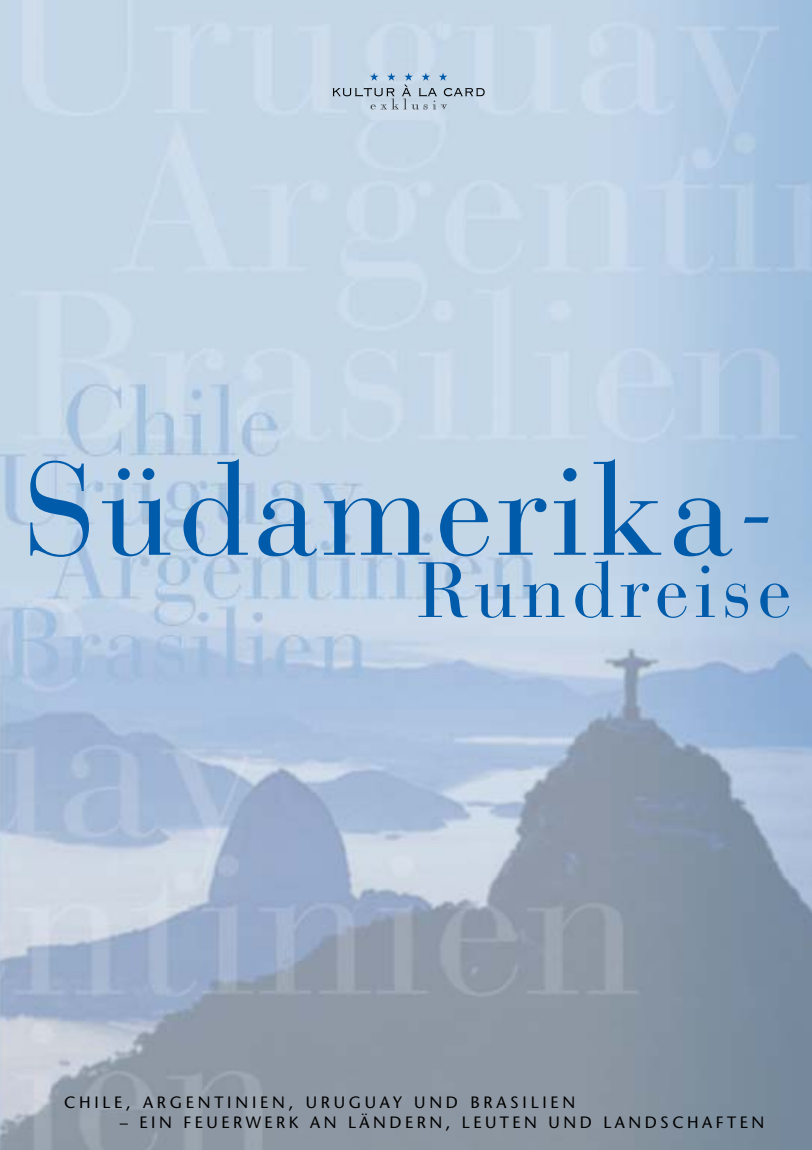
<style>
.page{position:relative;width:812px;height:1150px;background:#fff}
.page>*{position:absolute;margin:0;border:0;box-sizing:border-box;transform-origin:0 0}
.t1{font:130.8px "Bauer Bodoni";letter-spacing:.03em;color:#005baa}
.t2{font:77.55px "Bauer Bodoni";letter-spacing:.07em;color:#005baa}
.t3{font:16.35px "Stone Sans";letter-spacing:.215em;color:#000}
.s1{font-size:95.7px}
</style>
<div class="page">
<img style="left:0;top:0;width:812px;height:1149px">
<svg style="left:332px;top:73px;width:152px;height:36px"></svg>
<h1 class="t1" style="left:23px;top:458px;width:753px">Südamerika<span class="s1">-</span></h1>
<h2 class="t2" style="left:416px;top:559px;width:377px">Rundreise</h2>
<p class="t3" style="left:64px;top:1095px;width:512px">CHILE, ARGENTINIEN, URUGUAY UND BRASILIEN</p>
<p class="t3" style="left:120px;top:1115px;width:646px">– EIN FEUERWERK AN LÄNDERN, LEUTEN UND LANDSCHAFTEN</p>
</div>
